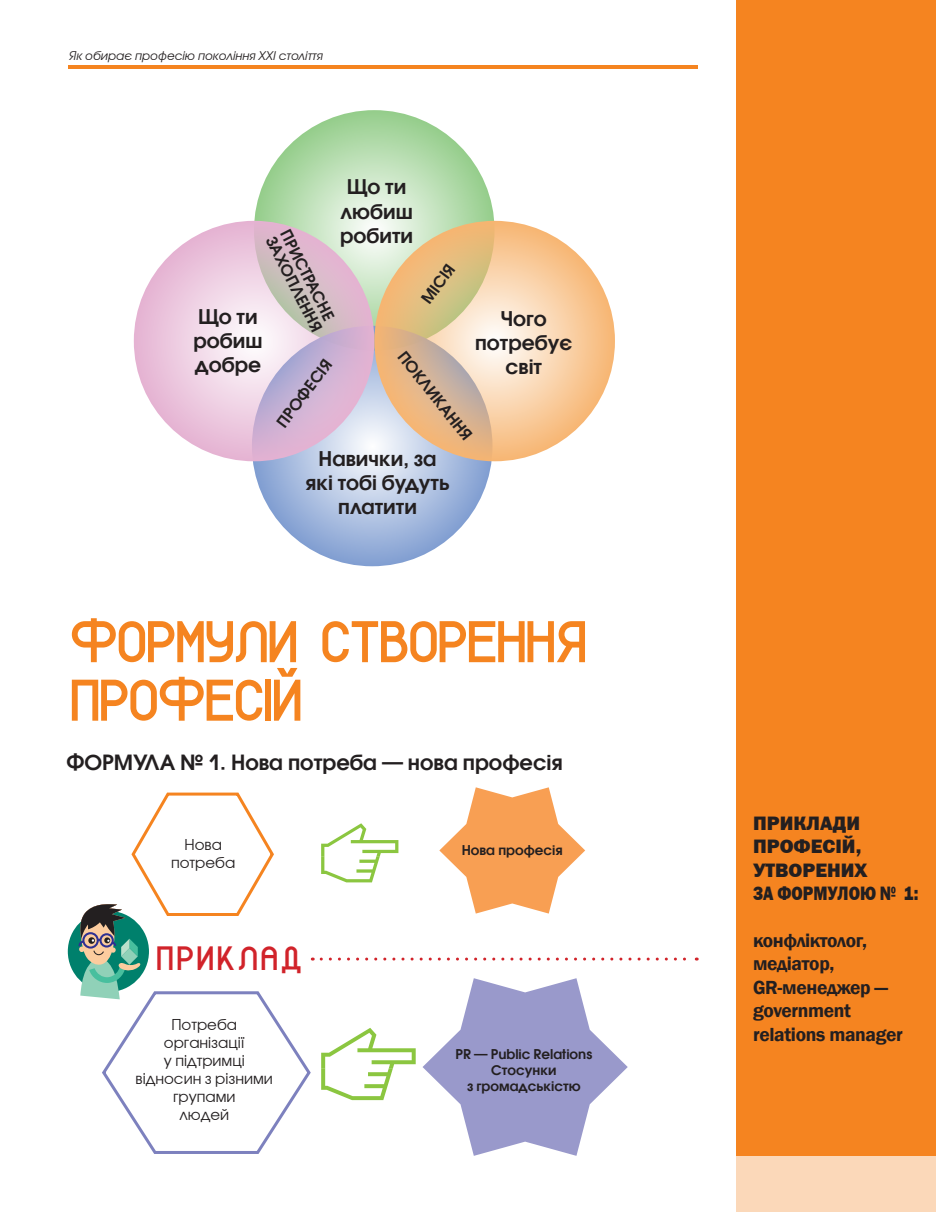
<style>
.page{position:relative;width:936px;height:1212px;background:#fff}
.page>*{position:absolute;margin:0;border:0;box-sizing:border-box;transform-origin:0 0}
.t1{font:60px/58.5px "Modern Sans Serif 7";color:#f58420}
.t2{font:34.35px "Modern Sans Serif 7";letter-spacing:.1em;color:#d1232a}
.t3{font:600 21px "Avant Garde Gothic C";color:#231f20}
.t4{font:600 20.25px/24.3px "Avant Garde Gothic C";color:#231f20;text-align:center}
.t5{font:600 19.5px/23.4px "Franklin Gothic";letter-spacing:-.02em;color:#231f20}
.t6{font:19.5px/23.4px "Franklin Gothic Heavy C";color:#231f20}
.t7{font:600 15.75px "Avant Garde Gothic C";color:#231f20}
.t8{font:15px/18px "Avant Garde Gothic C";color:#231f20;text-align:center}
.t9{font:600 13.5px/16.2px "Avant Garde Gothic C";color:#231f20;text-align:center}
.t10{font:italic 12px "Avant Garde Gothic C";color:#231f20}
</style>
<div class="page">
<svg style="left:439px;top:787px;width:146px;height:126px"></svg>
<svg style="left:321px;top:823px;width:77px;height:59px"></svg>
<svg style="left:321px;top:1028px;width:94px;height:72px"></svg>
<svg style="left:422px;top:978px;width:205px;height:178px"></svg>
<div style="left:736px;top:0;width:199px;height:1212px;background:#f58420"></div>
<div style="left:736px;top:1157px;width:199px;height:55px;background:#fbd8b9"></div>
<svg style="left:254px;top:110px;width:240px;height:241px;background:#bee0b8"></svg>
<svg style="left:252px;top:326px;width:240px;height:240px;background:#b2c4e2"></svg>
<svg style="left:134px;top:221px;width:240px;height:240px;background:#e2c4d9"></svg>
<svg style="left:374px;top:221px;width:241px;height:240px;background:#efc79a"></svg>
<hr style="left:68px;top:65px;width:629px;height:3px;background:#f58420">
<svg style="left:321px;top:957px;width:376px;height:3px"></svg>
<div style="left:68px;top:911px;width:81px;height:81px;background:#00806c;border-radius:50%"></div>
<svg style="left:78px;top:792px;width:235px;height:362px"></svg>
<p class="t10" style="left:69px;top:48px;width:255px">Як обирає професію покоління XXI століття</p>
<p class="t4" style="left:340px;top:174px;width:74px">Що ти любиш робити</p>
<p class="t7" style="left:293px;top:226px;width:101px;rotate:63deg">ПРИСТРАСНЕ</p>
<p class="t7" style="left:272px;top:419px;width:82px;rotate:-53deg">ПРОФЕСІЯ</p>
<p class="t7" style="left:279px;top:233px;width:107px;rotate:63deg">ЗАХОПЛЕННЯ</p>
<p class="t7" style="left:417px;top:296px;width:46px;rotate:-53deg">МІСІЯ</p>
<p class="t4" style="left:193px;top:304px;width:70px;text-align:left">Що ти робиш добре</p>
<p class="t4" style="left:475px;top:306px;width:99px">Чого потребує світ</p>
<p class="t7" style="left:408px;top:347px;width:110px;rotate:51deg">ПОКЛИКАННЯ</p>
<p class="t4" style="left:305px;top:446px;width:146px">Навички, за які тобі будуть платити</p>
<h1 class="t1" style="left:72px;top:613px;width:517px">ФОРМУЛИ СТВОРЕННЯ<br>ПРОФЕСІЙ</h1>
<p class="t3" style="left:66px;top:750px;width:498px">ФОРМУЛА № 1. Нова потреба — нова професія</p>
<p class="t8" style="left:171px;top:836px;width:66px">Нова потреба</p>
<h2 class="t2" style="left:157px;top:938px;width:146px">ПРИКЛАД</h2>
<p class="t8" style="left:136px;top:1015px;width:139px">Потреба організації<br>у підтримці відносин з різними групами<br>людей</p>
<p class="t9" style="left:461px;top:841px;width:102px">Нова професія</p>
<p class="t9" style="left:455px;top:1045px;width:138px">PR — Public Relations<br>Стосунки<br>з громадськістю</p>
<p class="t6" style="left:753px;top:811px;width:167px">ПРИКЛАДИ<br>ПРОФЕСІЙ,<br>УТВОРЕНИХ<br>ЗА ФОРМУЛОЮ № 1:</p>
<p class="t5" style="left:753px;top:929px;width:151px">конфліктолог, медіатор,<br>GR-менеджер — government relations manager</p>
</div>
